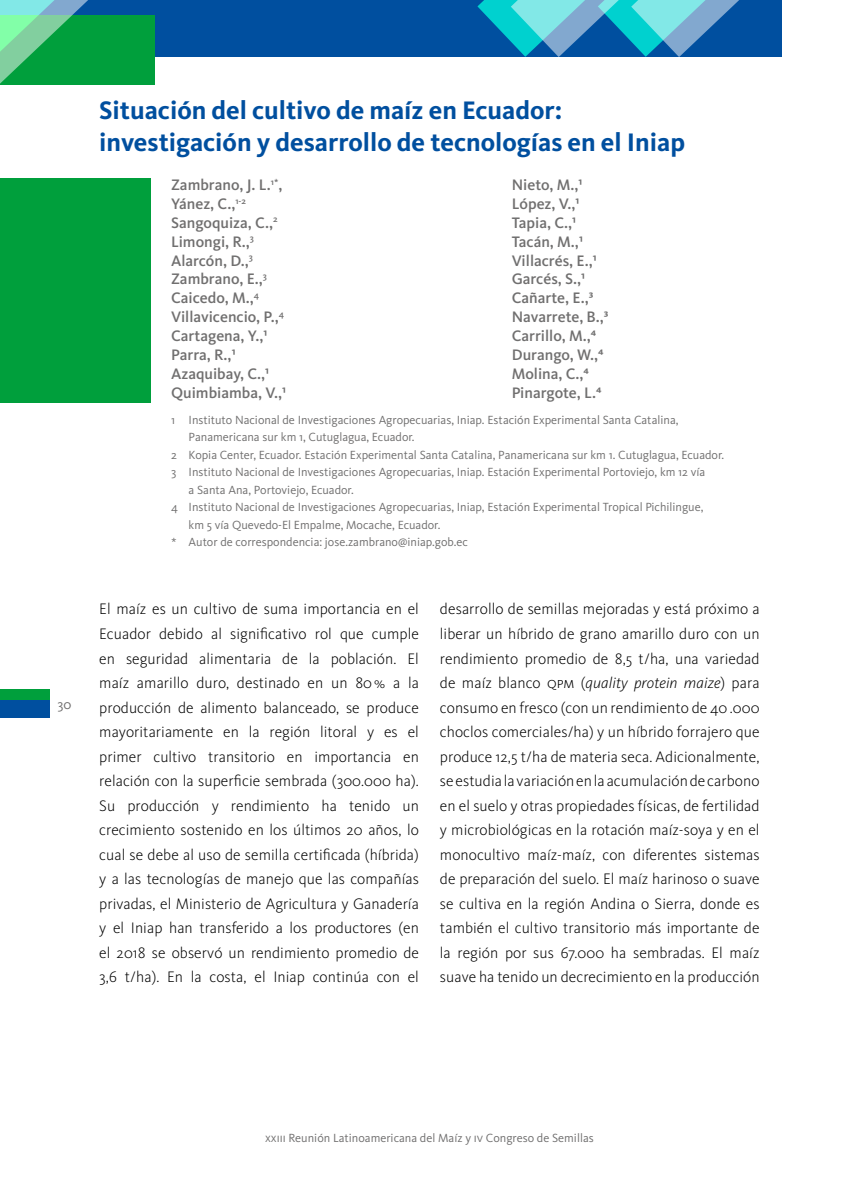
<style>
.page{position:relative;width:844px;height:1191px;background:#fff}
.page>*{position:absolute;margin:0;border:0;box-sizing:border-box;transform-origin:0 0}
.T-RESUMEN{font:700 26.25px/31.5px "Kievit OT";color:#004f9f}
.resumen{font:300 15.75px/24.5px "Kievit OT";letter-spacing:.005em;color:#000;text-align:justify}
.autores{font:500 15.75px "Kievit OT";color:#706f6f}
.t1{font:14px "Kievit OT";color:#706f6f}
.nota-pie{font:12.25px/17.5px "Kievit OT";color:#706f6f}
.s1{font-style:italic}
</style>
<div class="page">
<div style="left:0;top:0;width:781px;height:57px;background:#004f9f"></div>
<svg style="left:0;top:0;width:155px;height:85px;background:#24a866"></svg>
<svg style="left:477px;top:0;width:305px;height:57px"></svg>
<div style="left:0;top:689px;width:50px;height:11px;background:#009f3c"></div>
<div style="left:0;top:700px;width:50px;height:17px;background:#004f9f"></div>
<div style="left:0;top:178px;width:151px;height:224px;background:#009f3c"></div>
<p class="t1" style="left:58px;top:695px;width:15px">30</p>
<p class="T-RESUMEN" style="left:99px;top:94px;width:587px">Situación del cultivo de maíz en Ecuador: investigación y desarrollo de tecnologías en el Iniap</p>
<p class="autores" style="left:171px;top:175px;width:113px">Zambrano, J. L.<sup>1*</sup>,</p>
<p class="autores" style="left:171px;top:194px;width:76px">Yánez, C.,<sup>1-2</sup></p>
<p class="autores" style="left:171px;top:213px;width:108px">Sangoquiza, C.,<sup>2</sup></p>
<p class="autores" style="left:171px;top:232px;width:84px">Limongi, R.,<sup>3</sup></p>
<p class="autores" style="left:171px;top:251px;width:83px">Alarcón, D.,<sup>3</sup></p>
<p class="autores" style="left:171px;top:270px;width:97px">Zambrano, E.,<sup>3</sup></p>
<p class="autores" style="left:171px;top:288px;width:89px">Caicedo, M.,<sup>4</sup></p>
<p class="autores" style="left:171px;top:307px;width:115px">Villavicencio, P.,<sup>4</sup></p>
<p class="autores" style="left:171px;top:326px;width:98px">Cartagena, Y.,¹</p>
<p class="autores" style="left:171px;top:345px;width:66px">Parra, R.,¹</p>
<p class="autores" style="left:171px;top:364px;width:100px">Azaquibay, C.,¹</p>
<p class="autores" style="left:171px;top:383px;width:117px">Quimbiamba, V.,¹</p>
<p class="autores" style="left:511px;top:175px;width:73px">Nieto, M.,¹</p>
<p class="autores" style="left:511px;top:194px;width:69px">López, V.,¹</p>
<p class="autores" style="left:511px;top:213px;width:66px">Tapia, C.,¹</p>
<p class="autores" style="left:511px;top:232px;width:73px">Tacán, M.,¹</p>
<p class="autores" style="left:511px;top:251px;width:87px">Villacrés, E.,¹</p>
<p class="autores" style="left:511px;top:270px;width:75px">Garcés, S.,¹</p>
<p class="autores" style="left:511px;top:288px;width:83px">Cañarte, E.,³</p>
<p class="autores" style="left:511px;top:307px;width:99px">Navarrete, B.,³</p>
<p class="autores" style="left:511px;top:326px;width:86px">Carrillo, M.,⁴</p>
<p class="autores" style="left:511px;top:345px;width:93px">Durango, W.,⁴</p>
<p class="autores" style="left:511px;top:364px;width:79px">Molina, C.,⁴</p>
<p class="autores" style="left:511px;top:383px;width:91px">Pinargote, L.⁴</p>
<p class="nota-pie" style="left:188px;top:411px;width:491px;text-indent:-18px">1 Instituto Nacional de Investigaciones Agropecuarias, Iniap. Estación Experimental Santa Catalina,<br>Panamericana sur km 1, Cutuglagua, Ecuador.</p>
<p class="nota-pie" style="left:171px;top:446px;width:554px">2 Kopia Center, Ecuador. Estación Experimental Santa Catalina, Panamericana sur km 1. Cutuglagua, Ecuador.</p>
<p class="nota-pie" style="left:188px;top:463px;width:518px;text-indent:-18px">3 Instituto Nacional de Investigaciones Agropecuarias, Iniap. Estación Experimental Portoviejo, km 12 vía a Santa Ana, Portoviejo, Ecuador.</p>
<p class="nota-pie" style="left:188px;top:498px;width:516px;text-indent:-18px">4 Instituto Nacional de Investigaciones Agropecuarias, Iniap, Estación Experimental Tropical Pichilingue, km 5 vía Quevedo-El Empalme, Mocache, Ecuador.</p>
<p class="nota-pie" style="left:171px;top:533px;width:298px">* Autor de correspondencia: jose.zambrano@iniap.gob.ec</p>
<p class="resumen" style="left:99px;top:597px;width:321px">El maíz es un cultivo de suma importancia en el Ecuador debido al significativo rol que cumple en seguridad alimentaria de la población. El maíz amarillo duro, destinado en un 80% a la producción de alimento balanceado, se produce mayoritariamente en la región litoral y es el primer cultivo transitorio en importancia en relación con la superficie sembrada (300.000 ha).<br>Su producción y rendimiento ha tenido un crecimiento sostenido en los últimos 20 años, lo cual se debe al uso de semilla certificada (híbrida) y a las tecnologías de manejo que las compañías privadas, el Ministerio de Agricultura y Ganadería y el Iniap han transferido a los productores (en el 2018 se observó un rendimiento promedio de 3,6 t/ha). En la costa, el Iniap continúa con el</p>
<p class="resumen" style="left:440px;top:597px;width:321px">desarrollo de semillas mejoradas y está próximo a liberar un híbrido de grano amarillo duro con un rendimiento promedio de 8,5 t/ha, una variedad de maíz blanco qpm (<span class="s1">quality protein maize</span>) para consumo en fresco (con un rendimiento de 40 .000 choclos comerciales/ha) y un híbrido forrajero que produce 12,5 t/ha de materia seca. Adicionalmente, se estudia la variación en la acumulación de carbono en el suelo y otras propiedades físicas, de fertilidad y microbiológicas en la rotación maíz-soya y en el monocultivo maíz-maíz, con diferentes sistemas de preparación del suelo. El maíz harinoso o suave se cultiva en la región Andina o Sierra, donde es también el cultivo transitorio más importante de la región por sus 67.000 ha sembradas. El maíz suave ha tenido un decrecimiento en la producción</p>
<p class="nota-pie" style="left:265px;top:1129px;width:330px">xxiii Reunión Latinoamericana del Maíz y iv Congreso de Semillas</p>
</div>
